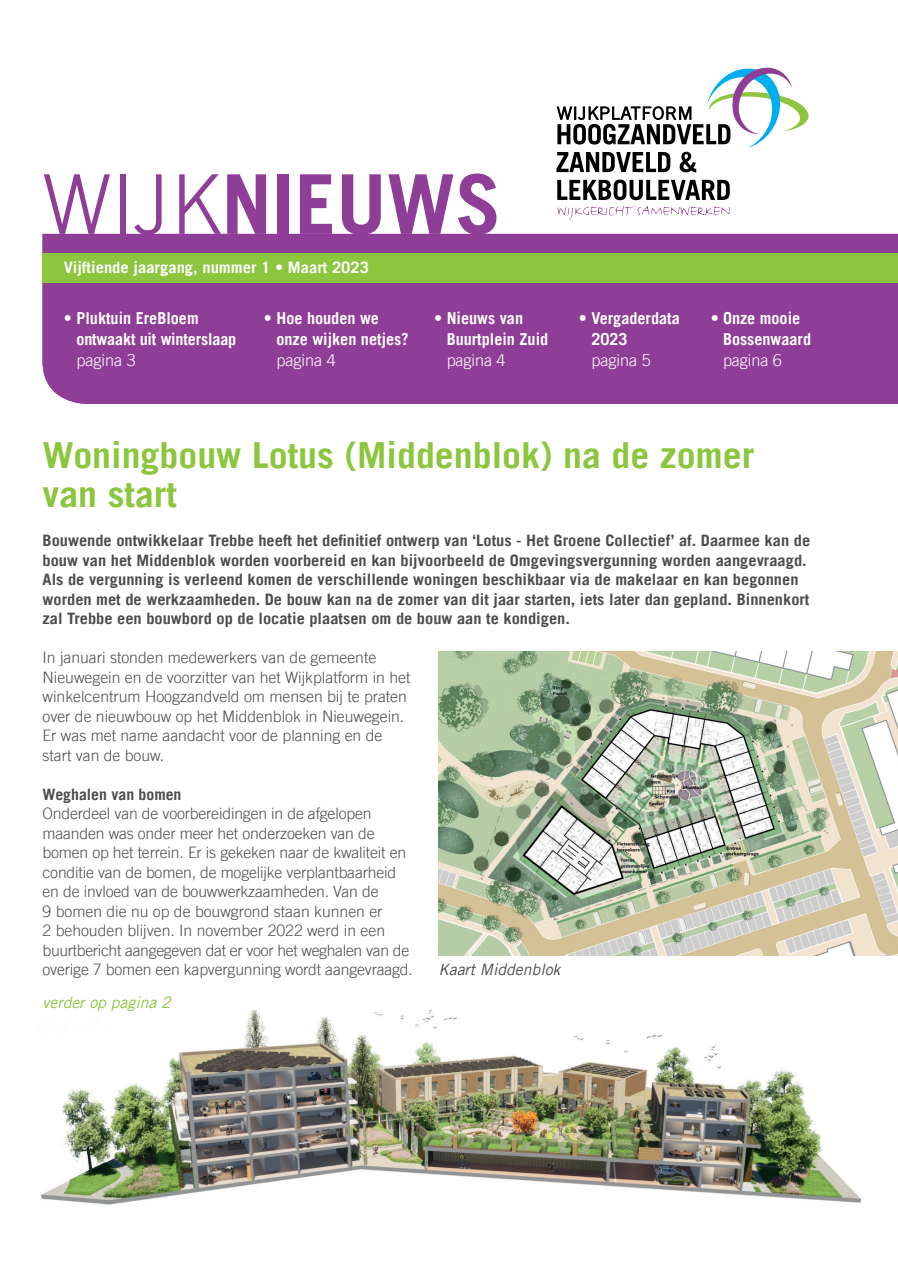
<style>
.page{position:relative;width:898px;height:1263px;background:#fff}
.page>*{position:absolute;margin:0;border:0;box-sizing:border-box;transform-origin:0 0}
.t1{font:700 82.5px "Trade Gothic LT";color:#8f3e97}
.t2{font:700 36px/39px "Trade Gothic LT";color:#8bc63e;scale:1.05 1}
.t3{font:700 16.5px/21px "Trade Gothic LT";color:#fff}
.t4{font:300 16.5px "Trade Gothic LT";color:#fff}
.t5{font:300 15.75px/19.5px "Trade Gothic LT";letter-spacing:-.01em;color:#4b4c4d}
.t6{font:700 15.75px/19.5px "Trade Gothic LT";color:#4b4c4d;scale:1.04 1}
.t7{font:700 15.75px "Trade Gothic LT";color:#fff;scale:1.05 1}
.t8{font:700 15.75px "Trade Gothic LT";color:#4b4c4d}
.t9{font:italic 15.75px "Trade Gothic LT";color:#8bc63e}
.t10{font:italic 15.75px "Trade Gothic LT";color:#4b4c4d}
.s1{font-weight:300}
</style>
<div class="page">
<div style="left:43px;top:234px;width:854px;height:170px;background:#8f3e97"></div>
<div style="left:264px;top:298px;width:170px;height:68px;background:#8f3e97"></div>
<div style="left:43px;top:254px;width:854px;height:29px;background:#8bc63e"></div>
<svg style="left:557px;top:180px;width:172px;height:20px"></svg>
<svg style="left:556px;top:67px;width:253px;height:105px"></svg>
<svg style="left:557px;top:206px;width:172px;height:13px"></svg>
<img style="left:41px;top:1009px;width:821px;height:196px">
<img style="left:438px;top:652px;width:459px;height:304px">
<h1 class="t1" style="left:43px;top:154px;width:460px"><span class="s1">WIJK</span>NIEUWS</h1>
<p class="t7" style="left:64px;top:258px;width:292px">Vijftiende jaargang, nummer 1 • Maart 2023</p>
<p class="t3" style="left:446px;top:307px;width:103px;text-indent:-13px">• Nieuws van<br>Buurtplein Zuid</p>
<p class="t4" style="left:446px;top:350px;width:60px">pagina 4</p>
<p class="t3" style="left:76px;top:307px;width:161px;text-indent:-13px">• Pluktuin EreBloem ontwaakt uit winterslaap</p>
<p class="t4" style="left:76px;top:350px;width:61px">pagina 3</p>
<p class="t3" style="left:276px;top:307px;width:134px;text-indent:-13px">• Hoe houden we onze wijken netjes?</p>
<p class="t4" style="left:276px;top:350px;width:61px">pagina 4</p>
<p class="t3" style="left:591px;top:307px;width:90px;text-indent:-13px">• Vergaderdata<br>2023</p>
<p class="t4" style="left:591px;top:350px;width:61px">pagina 5</p>
<p class="t3" style="left:722px;top:307px;width:90px;text-indent:-12px">• Onze mooie<br>Bossenwaard</p>
<p class="t4" style="left:722px;top:350px;width:60px">pagina 6</p>
<h2 class="t2" style="left:43px;top:435px;width:679px">Woningbouw Lotus (Middenblok) na de zomer van start</h2>
<p class="t6" style="left:43px;top:530px;width:739px">Bouwende ontwikkelaar Trebbe heeft het definitief ontwerp van ‘Lotus - Het Groene Collectief’ af. Daarmee kan de bouw van het Middenblok worden voorbereid en kan bijvoorbeeld de Omgevingsvergunning worden aangevraagd.<br>Als de vergunning is verleend komen de verschillende woningen beschikbaar via de makelaar en kan begonnen worden met de werkzaamheden. De bouw kan na de zomer van dit jaar starten, iets later dan gepland. Binnenkort zal Trebbe een bouwbord op de locatie plaatsen om de bouw aan te kondigen.</p>
<p class="t5" style="left:43px;top:647px;width:369px">In januari stonden medewerkers van de gemeente Nieuwegein en de voorzitter van het Wijkplatform in het winkelcentrum Hoogzandveld om mensen bij te praten over de nieuwbouw op het Middenblok in Nieuwegein.<br>Er was met name aandacht voor de planning en de start van de bouw.</p>
<p class="t8" style="left:43px;top:784px;width:140px">Weghalen van bomen</p>
<p class="t5" style="left:43px;top:803px;width:372px">Onderdeel van de voorbereidingen in de afgelopen maanden was onder meer het onderzoeken van de bomen op het terrein. Er is gekeken naar de kwaliteit en conditie van de bomen, de mogelijke verplantbaarheid en de invloed van de bouwwerkzaamheden. Van de<br>9 bomen die nu op de bouwgrond staan kunnen er<br>2 behouden blijven. In november 2022 werd in een buurtbericht aangegeven dat er voor het weghalen van de overige 7 bomen een kapvergunning wordt aangevraagd.</p>
<p class="t9" style="left:43px;top:993px;width:130px">verder op pagina 2</p>
<p class="t10" style="left:438px;top:960px;width:124px">Kaart Middenblok</p>
</div>
